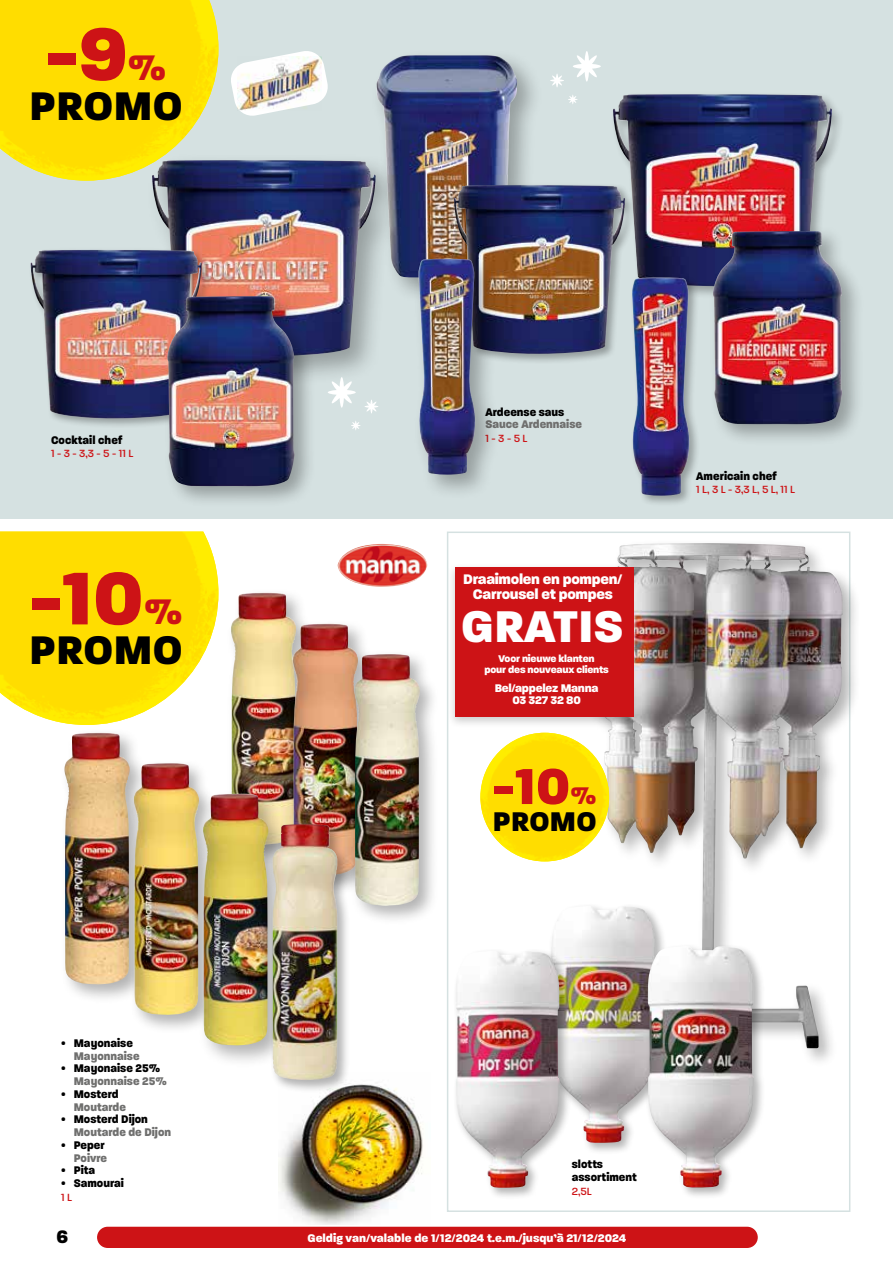
<style>
.page{position:relative;width:893px;height:1263px;background:#fff}
.page>*{position:absolute;margin:0;border:0;box-sizing:border-box;transform-origin:0 0}
.t1{font:800 80.55px "Paralucent";color:#cd1316}
.t2{font:800 54.6px "Paralucent";color:#cd1316}
.t3{font:800 48px "Paralucent";letter-spacing:.01em;color:#fff}
.t4{font:800 43.2px "Paralucent";letter-spacing:.01em;color:#000}
.t5{font:800 29.25px "Paralucent";letter-spacing:.01em;color:#000}
.t6{font:800 19.5px "Paralucent";color:#000}
.t7{font:800 15px/15px "Paralucent";letter-spacing:-.02em;color:#fff;text-align:center}
.t8{font:800 12px/12.8px "Paralucent";color:#6f6f6e;scale:.95 1}
.t9{font:800 12px/12px "Paralucent";letter-spacing:-.005em;color:#fff;text-align:center}
.t10{font:800 12px/12.8px "Paralucent";color:#000;scale:.95 1}
.t11{font:500 11.25px "Paralucent";color:#cd1316}
.t12{font:800 10.5px/10.5px "Paralucent";letter-spacing:-.02em;color:#fff;text-align:center}
.s1{font-size:38.4px}
.s2{font-size:25.95px}
.s3{font-weight:500;color:#000}
.s4{color:#000}
.s5{font-weight:500}
</style>
<div class="page">
<div style="left:97px;top:1227px;width:661px;height:21px;background:#cd1316;border-radius:11px"></div>
<div style="left:0;top:0;width:893px;height:519px;background:#d5e1e1"></div>
<div style="left:447px;top:531px;width:403px;height:681px;background:#fff;border:2px solid #d5e1e1"></div>
<div style="left:370px;top:49px;width:173px;height:255px;background:#000;opacity:.3"></div>
<img style="left:376px;top:55px;width:141px;height:223px">
<div style="left:610px;top:91px;width:235px;height:208px;background:#000;opacity:.3"></div>
<img style="left:613px;top:94px;width:219px;height:194px">
<img style="left:231px;top:593px;width:67px;height:195px">
<div style="left:288px;top:619px;width:90px;height:276px;background:#000;opacity:.3"></div>
<img style="left:293px;top:623px;width:65px;height:198px">
<div style="left:350px;top:649px;width:90px;height:277px;background:#000;opacity:.3"></div>
<img style="left:354px;top:654px;width:67px;height:252px">
<div style="left:59px;top:728px;width:91px;height:276px;background:#000;opacity:.3"></div>
<img style="left:64px;top:733px;width:66px;height:251px">
<div style="left:130px;top:758px;width:88px;height:276px;background:#000;opacity:.3"></div>
<img style="left:134px;top:763px;width:65px;height:252px">
<div style="left:197px;top:788px;width:94px;height:281px;background:#000;opacity:.3"></div>
<img style="left:201px;top:794px;width:67px;height:251px">
<div style="left:579px;top:538px;width:283px;height:529px;background:#000;opacity:.3"></div>
<img style="left:583px;top:543px;width:124px;height:400px">
<div style="left:446px;top:563px;width:195px;height:166px;background:#000;opacity:.2"></div>
<div style="left:455px;top:567px;width:178px;height:149px;background:#cd1316"></div>
<img style="left:338px;top:544px;width:89px;height:43px">
<div style="left:548px;top:903px;width:120px;height:252px;background:#000;opacity:.3"></div>
<img style="left:551px;top:906px;width:105px;height:237px">
<div style="left:453px;top:948px;width:119px;height:252px;background:#000;opacity:.3"></div>
<img style="left:455px;top:951px;width:105px;height:237px">
<div style="left:645px;top:943px;width:121px;height:256px;background:#000;opacity:.3"></div>
<img style="left:648px;top:946px;width:106px;height:242px">
<img style="left:0;top:0;width:218px;height:181px">
<img style="left:0;top:531px;width:218px;height:194px">
<div style="left:145px;top:152px;width:261px;height:235px;background:#000;opacity:.3"></div>
<img style="left:152px;top:160px;width:224px;height:196px">
<div style="left:28px;top:247px;width:184px;height:182px;background:#000;opacity:.3"></div>
<img style="left:31px;top:250px;width:171px;height:170px">
<svg style="left:231px;top:51px;width:97px;height:65px"></svg>
<img style="left:237px;top:56px;width:84px;height:54px">
<div style="left:162px;top:291px;width:154px;height:217px;background:#000;opacity:.3"></div>
<img style="left:167px;top:296px;width:127px;height:190px">
<div style="left:452px;top:182px;width:183px;height:182px;background:#000;opacity:.3"></div>
<img style="left:454px;top:185px;width:171px;height:169px">
<div style="left:412px;top:252px;width:89px;height:248px;background:#000;opacity:.3"></div>
<img style="left:418px;top:259px;width:57px;height:216px">
<div style="left:629px;top:275px;width:72px;height:232px;background:#000;opacity:.3"></div>
<img style="left:632px;top:278px;width:57px;height:218px">
<div style="left:708px;top:226px;width:157px;height:221px;background:#000;opacity:.3"></div>
<img style="left:713px;top:231px;width:129px;height:193px">
<div style="left:269px;top:821px;width:81px;height:272px;background:#000;opacity:.3"></div>
<img style="left:272px;top:824px;width:66px;height:256px">
<img style="left:279px;top:1073px;width:144px;height:151px">
<svg style="left:365px;top:400px;width:13px;height:13px"></svg>
<svg style="left:351px;top:421px;width:10px;height:9px"></svg>
<svg style="left:328px;top:377px;width:28px;height:31px"></svg>
<svg style="left:550px;top:74px;width:14px;height:13px"></svg>
<svg style="left:568px;top:95px;width:10px;height:9px"></svg>
<svg style="left:573px;top:51px;width:28px;height:31px"></svg>
<img style="left:480px;top:733px;width:129px;height:128px;border-radius:64px">
<h1 class="t1" style="left:46px;top:5px;width:122px">-9<span class="s1">%</span></h1>
<h3 class="t4" style="left:29px;top:80px;width:155px">PROMO</h3>
<p class="t10" style="left:51px;top:433px;width:77px">Cocktail chef</p>
<p class="t11" style="left:51px;top:447px;width:84px">1 - 3 - 3,3 - 5 - 11 L</p>
<h1 class="t1" style="left:29px;top:550px;width:155px">-10<span class="s1">%</span></h1>
<h3 class="t4" style="left:29px;top:624px;width:155px">PROMO</h3>
<p class="t10" style="left:486px;top:405px;width:84px">Ardeense saus</p>
<p class="t8" style="left:486px;top:418px;width:103px">Sauce Ardennaise</p>
<p class="t11" style="left:486px;top:431px;width:43px">1 - 3 - 5 L</p>
<p class="t7" style="left:463px;top:572px;width:161px">Draaimolen en pompen/<br>Carrousel et pompes</p>
<h3 class="t3" style="left:461px;top:597px;width:164px">GRATIS</h3>
<p class="t12" style="left:484px;top:654px;width:126px">Voor nieuwe klanten<br>pour des nouveaux clients</p>
<p class="t9" style="left:495px;top:682px;width:105px">Bel/appelez Manna<br>03 327 32 80</p>
<h2 class="t2" style="left:493px;top:753px;width:105px">-10<span class="s2">%</span></h2>
<h3 class="t5" style="left:493px;top:804px;width:105px">PROMO</h3>
<p class="t10" style="left:696px;top:469px;width:87px">Americain chef</p>
<p class="t11" style="left:696px;top:483px;width:100px">1 L, 3 L - 3,3 L, 5 L, 11 L</p>
<p class="t8" style="left:74px;top:1037px;width:71px;text-indent:-13px"><span class="s3">•</span> <span class="s4">Mayonaise<br></span>Mayonnaise</p>
<p class="t8" style="left:74px;top:1062px;width:99px;text-indent:-13px"><span class="s3">•</span> <span class="s4">Mayonaise 25%<br></span>Mayonnaise 25%</p>
<p class="t8" style="left:74px;top:1088px;width:56px;text-indent:-13px"><span class="s3">•</span> <span class="s4">Mosterd<br></span>Moutarde</p>
<p class="t8" style="left:74px;top:1113px;width:104px;text-indent:-13px"><span class="s3">•</span> <span class="s4">Mosterd Dijon<br></span>Moutarde de Dijon</p>
<p class="t8" style="left:61px;top:1138px;width:50px;text-align:right"><span class="s3">•</span> <span class="s4">Peper<br></span>Poivre</p>
<p class="t10" style="left:61px;top:1164px;width:38px"><span class="s5">•</span> Pita</p>
<p class="t10" style="left:61px;top:1177px;width:68px"><span class="s5">•</span> Samourai</p>
<p class="t11" style="left:61px;top:1190px;width:12px">1 L</p>
<p class="t10" style="left:572px;top:1158px;width:70px">slotts assortiment</p>
<p class="t11" style="left:572px;top:1184px;width:21px">2,5L</p>
<h3 class="t6" style="left:56px;top:1225px;width:13px">6</h3>
<p class="t9" style="left:307px;top:1232px;width:320px">Geldig van/valable de 1/12/2024 t.e.m./jusqu’à 21/12/2024</p>
</div>
